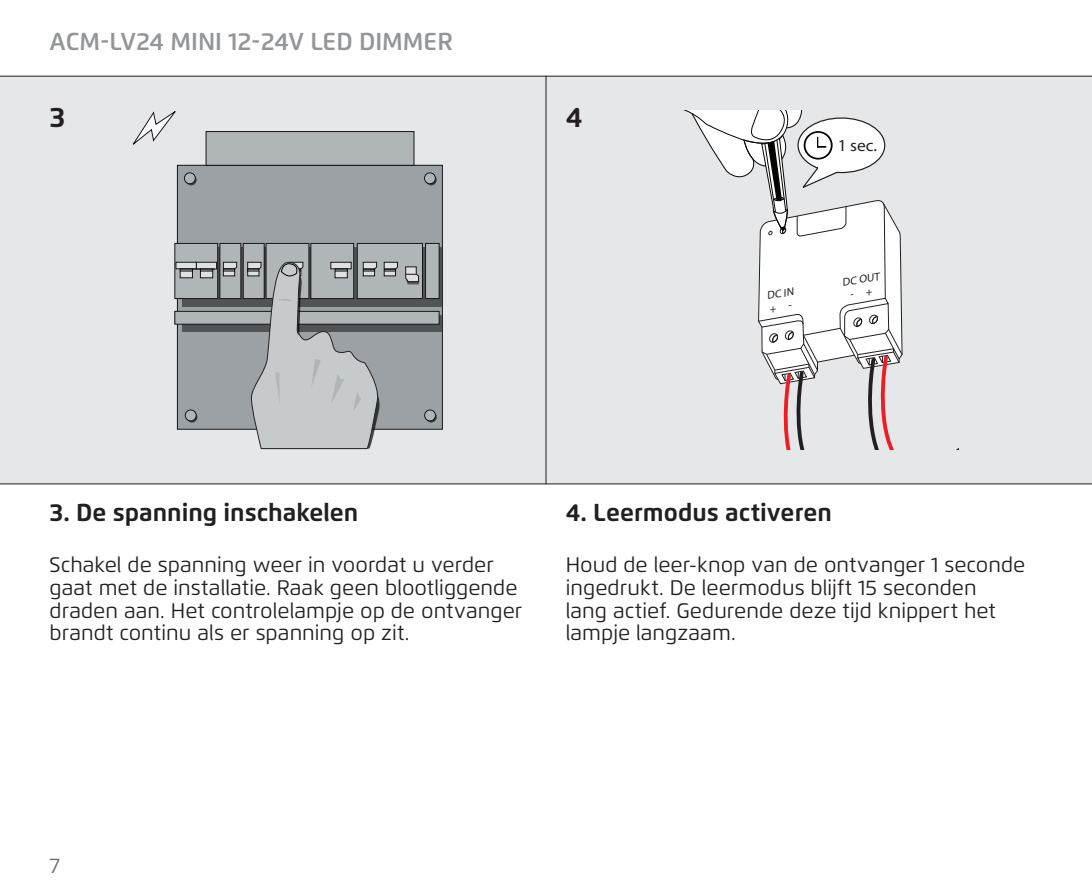
<style>
.page{position:relative;width:1092px;height:893px;background:#fff}
.page>*{position:absolute;margin:0;border:0;box-sizing:border-box;transform-origin:0 0}
.t1{font:700 28px "Flexo";color:#231f20}
.t2{font:700 24.5px "Flexo";color:#231f20}
.t3{font:600 24.5px "Flexo";color:#939598}
.Platte_tekst{font:21px/22.8px "Flexo";color:#231f20}
.t4{font:21px "Flexo";color:#6c6d70}
.t5{font:16.8px "Myriad";color:#231f20;scale:1.04 1}
.t6{font:italic 11.2px/13.3px "Myriad Pro";color:#231f20}
</style>
<div class="page">
<div style="left:0;top:76px;width:1091px;height:408px;background:#e6e7e9"></div>
<hr style="left:545px;top:76px;width:1px;height:408px;background:#231f20">
<div style="left:177px;top:165px;width:265px;height:264px;background:#9ba1a4"></div>
<svg style="left:186px;top:412px;width:11px;height:10px"></svg>
<svg style="left:426px;top:412px;width:11px;height:10px"></svg>
<div style="left:182px;top:315px;width:260px;height:17px;background:#505457"></div>
<div style="left:182px;top:247px;width:260px;height:59px;background:linear-gradient(to bottom,#45484c,#4e5255)"></div>
<div style="left:266px;top:243px;width:43px;height:56px;background:#b0b6b8"></div>
<div style="left:266px;top:243px;width:43px;height:56px;border:1px solid #18161b"></div>
<div style="left:175px;top:243px;width:43px;height:56px;background:#b0b6b8"></div>
<div style="left:174px;top:243px;width:44px;height:56px;border:1px solid #18161b"></div>
<div style="left:311px;top:243px;width:42px;height:56px;background:#b0b6b8"></div>
<div style="left:310px;top:243px;width:44px;height:56px;border:1px solid #18161b"></div>
<div style="left:220px;top:243px;width:21px;height:56px;background:#b0b6b8"></div>
<div style="left:219px;top:243px;width:22px;height:56px;border:1px solid #18161b"></div>
<div style="left:243px;top:243px;width:21px;height:56px;background:#b0b6b8"></div>
<div style="left:243px;top:243px;width:21px;height:56px;border:1px solid #18161b"></div>
<div style="left:357px;top:243px;width:65px;height:56px;background:#b0b6b8"></div>
<div style="left:357px;top:243px;width:66px;height:56px;border:1px solid #18161b"></div>
<div style="left:425px;top:243px;width:14px;height:56px;background:#b0b6b8"></div>
<div style="left:425px;top:243px;width:14px;height:56px;border:1px solid #18161b"></div>
<div style="left:175px;top:311px;width:264px;height:13px;background:#b0b6b8"></div>
<div style="left:174px;top:311px;width:265px;height:14px;border:1px solid #18161b"></div>
<div style="left:184px;top:173px;width:11px;height:11px;background:#b0b6b8;border-radius:50%"></div>
<div style="left:184px;top:172px;width:12px;height:12px;border:1px solid #18161b;border-radius:50%"></div>
<div style="left:424px;top:173px;width:11px;height:11px;background:#b0b6b8;border-radius:50%"></div>
<div style="left:424px;top:172px;width:12px;height:12px;border:1px solid #18161b;border-radius:50%"></div>
<div style="left:185px;top:410px;width:11px;height:11px;background:#b0b6b8;border-radius:50%"></div>
<div style="left:185px;top:410px;width:11px;height:11px;border:1px solid #18161b;border-radius:50%"></div>
<div style="left:424px;top:410px;width:11px;height:11px;background:#b0b6b8;border-radius:50%"></div>
<div style="left:424px;top:410px;width:12px;height:11px;border:1px solid #18161b;border-radius:50%"></div>
<div style="left:206px;top:132px;width:208px;height:33px;background:#b0b6b8"></div>
<div style="left:206px;top:131px;width:208px;height:35px;border:1px solid #18161b"></div>
<svg style="left:405px;top:266px;width:14px;height:18px"></svg>
<svg style="left:175px;top:261px;width:62px;height:18px"></svg>
<svg style="left:247px;top:261px;width:151px;height:188px"></svg>
<svg style="left:130px;top:110px;width:46px;height:38px"></svg>
<svg style="left:657px;top:110px;width:301px;height:340px"></svg>
<p class="t3" style="left:50px;top:26px;width:405px">ACM-LV24 MINI 12-24V LED DIMMER</p>
<p class="t1" style="left:50px;top:100px;width:17px">3</p>
<p class="t1" style="left:566px;top:100px;width:18px">4</p>
<p class="t5" style="left:837px;top:135px;width:39px">1 sec.</p>
<p class="t6" style="left:765px;top:289px;width:28px;rotate:-9deg">DC IN + -</p>
<p class="t6" style="left:841px;top:276px;width:39px;rotate:-9deg">DC OUT</p>
<p class="t2" style="left:50px;top:498px;width:310px">3. De spanning inschakelen</p>
<p class="Platte_tekst" style="left:50px;top:553px;width:474px">Schakel de spanning weer in voordat u verder gaat met de installatie. Raak geen blootliggende draden aan. Het controlelampje op de ontvanger brandt continu als er spanning op zit.</p>
<p class="t2" style="left:566px;top:498px;width:267px">4. Leermodus activeren</p>
<p class="Platte_tekst" style="left:566px;top:553px;width:461px">Houd de leer-knop van de ontvanger 1 seconde ingedrukt. De leermodus blijft 15 seconden<br>lang actief. Gedurende deze tijd knippert het lampje langzaam.</p>
<p class="t4" style="left:50px;top:853px;width:12px">7</p>
</div>
